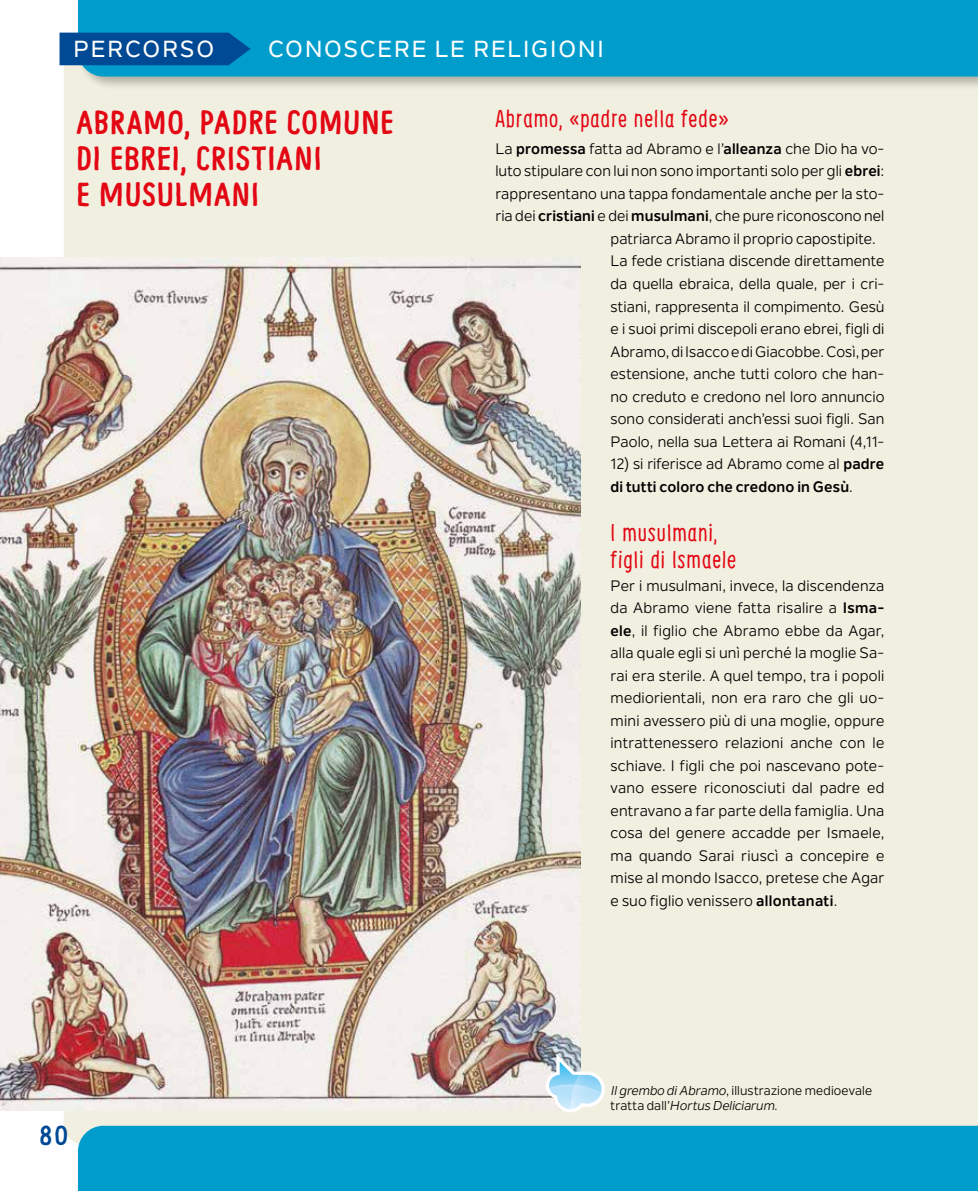
<style>
.page{position:relative;width:978px;height:1191px;background:#fff}
.page>*{position:absolute;margin:0;border:0;box-sizing:border-box;transform-origin:0 0}
.t1{font:700 33px/36px "Supernettcn";letter-spacing:.03em;color:#e30613}
.t2{font:700 27px "Supernettcn";color:#004994}
.t3{font:24px/27px "Supernettcn";letter-spacing:.035em;color:#e30613}
.t4{font:500 23.1px "Nolan Next";letter-spacing:.08em;color:#fff}
.t5{font:15px/22.5px "Nolan Next";letter-spacing:.005em;color:#000;text-align:justify}
.t6{font:700 15px/22.5px "Nolan Next";letter-spacing:.01em;color:#000}
.t7{font:12.75px/15px "Nolan Next";letter-spacing:.01em;color:#000}
.s1{font-weight:700}
.s2{font-weight:400}
.s3{font-style:italic}
</style>
<div class="page">
<div style="left:64px;top:48px;width:914px;height:1097px;background:#f1efe0;border-radius:21px"></div>
<div style="left:76px;top:0;width:902px;height:91px;background:#000;opacity:.26"></div>
<div style="left:78px;top:0;width:900px;height:77px;background:#009dcc"></div>
<div style="left:76px;top:1123px;width:902px;height:68px;background:#f0eedf"></div>
<div style="left:78px;top:1125px;width:900px;height:66px;background:#009dcc"></div>
<img style="left:0;top:257px;width:581px;height:853px">
<svg style="left:546px;top:1053px;width:59px;height:59px"></svg>
<img style="left:575px;top:1074px;width:27px;height:29px">
<img style="left:571px;top:1085px;width:30px;height:24px">
<div style="left:60px;top:33px;width:191px;height:32px;background:#004994"></div>
<h3 class="t4" style="left:73px;top:34px;width:142px">PERCORSO</h3>
<h3 class="t4" style="left:268px;top:34px;width:337px">CONOSCERE LE RELIGIONI</h3>
<h1 class="t1" style="left:77px;top:104px;width:318px">ABRAMO, PADRE COMUNE<br>DI EBREI, CRISTIANI<br>E MUSULMANI</h1>
<h3 class="t3" style="left:495px;top:104px;width:235px">Abramo, «padre nella fede»</h3>
<p class="t5" style="left:495px;top:137px;width:391px">La <span class="s1">promessa</span> fatta ad Abramo e l’<span class="s1">alleanza</span> che Dio ha vo-</p>
<p class="t5" style="left:495px;top:160px;width:391px">luto stipulare con lui non sono importanti solo per gli <span class="s1">ebrei</span>:</p>
<p class="t5" style="left:495px;top:182px;width:391px">rappresentano una tappa fondamentale anche per la sto-</p>
<p class="t5" style="left:495px;top:205px;width:391px">ria dei <span class="s1">cristiani</span> e dei <span class="s1">musulmani</span>, che pure riconoscono nel</p>
<p class="t5" style="left:611px;top:227px;width:267px">patriarca Abramo il proprio capostipite.</p>
<p class="t5" style="left:611px;top:250px;width:275px">La fede cristiana discende direttamente</p>
<p class="t5" style="left:611px;top:272px;width:275px">da quella ebraica, della quale, per i cri-</p>
<p class="t5" style="left:611px;top:295px;width:275px">stiani, rappresenta il compimento. Gesù</p>
<p class="t5" style="left:611px;top:317px;width:275px">e i suoi primi discepoli erano ebrei, figli di</p>
<p class="t5" style="left:611px;top:340px;width:275px">Abramo, di Isacco e di Giacobbe. Così, per</p>
<p class="t5" style="left:611px;top:362px;width:275px">estensione, anche tutti coloro che han-</p>
<p class="t5" style="left:611px;top:385px;width:275px">no creduto e credono nel loro annuncio</p>
<p class="t5" style="left:611px;top:407px;width:275px">sono considerati anch’essi suoi figli. San</p>
<p class="t5" style="left:611px;top:430px;width:275px">Paolo, nella sua Lettera ai Romani (4,11-</p>
<p class="t6" style="left:611px;top:452px;width:275px"><span class="s2">12) si riferisce ad Abramo come al</span> padre di tutti coloro che credono in Gesù<span class="s2">.</span></p>
<h3 class="t3" style="left:611px;top:518px;width:127px">I musulmani, figli di Ismaele</h3>
<p class="t5" style="left:611px;top:574px;width:275px">Per i musulmani, invece, la discendenza da Abramo viene fatta risalire a <span class="s1">Isma&shy;ele</span>, il figlio che Abramo ebbe da Agar, alla quale egli si unì perché la moglie Sa&shy;rai era sterile. A quel tempo, tra i popoli mediorientali, non era raro che gli uo&shy;mini avessero più di una moglie, oppure intrattenessero relazioni anche con le schiave. I figli che poi nascevano pote&shy;vano essere riconosciuti dal padre ed entravano a far parte della famiglia. Una cosa del genere accadde per Ismaele, ma quando Sarai riuscì a concepire e mise al mondo Isacco, pretese che Agar e suo figlio venissero <span class="s1">allontanati</span>.</p>
<h2 class="t2" style="left:40px;top:1117px;width:30px">80</h2>
<p class="t7" style="left:611px;top:1083px;width:263px"><span class="s3">Il grembo di Abramo</span>, illustrazione medioevale tratta dall’<span class="s3">Hortus Deliciarum</span>.</p>
</div>
